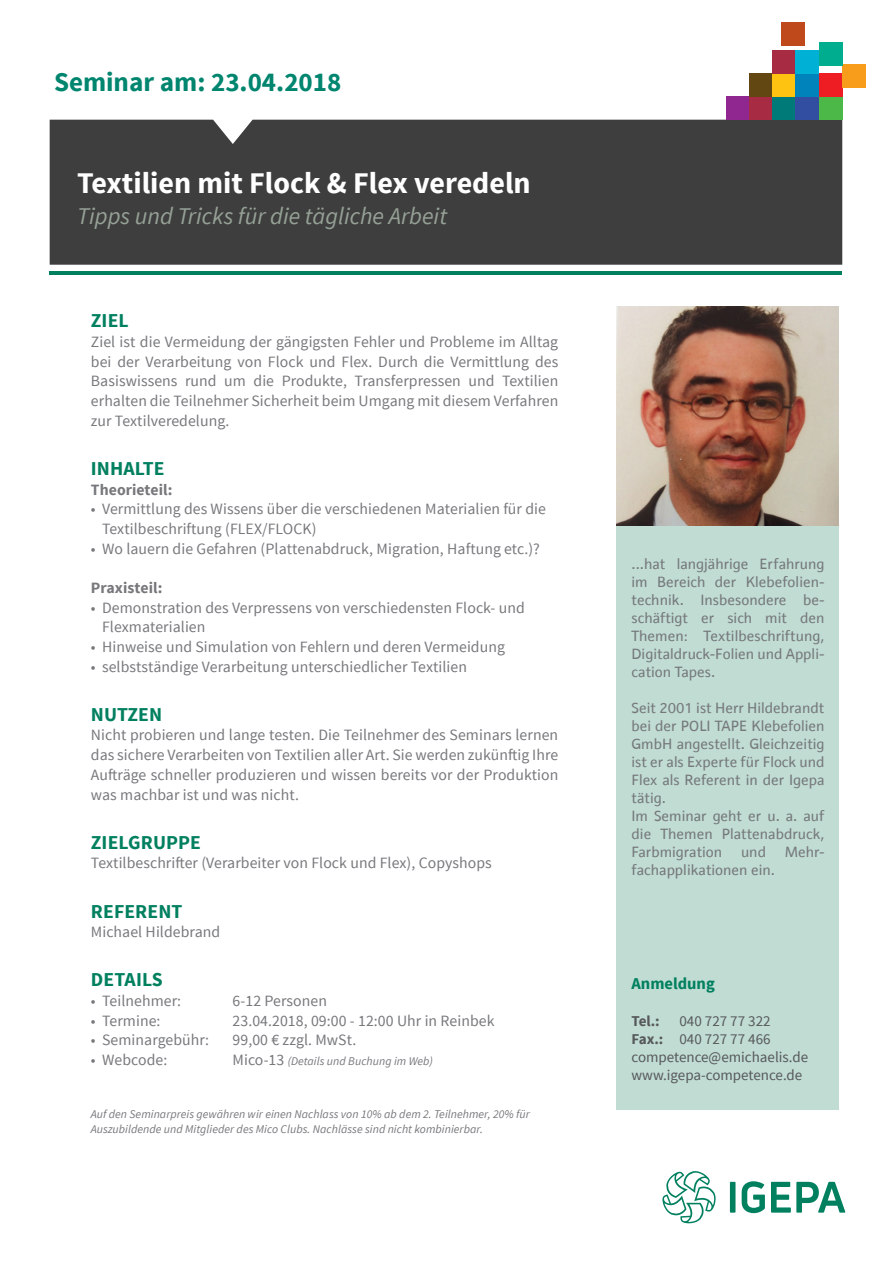
<style>
.page{position:relative;width:893px;height:1263px;background:#fff}
.page>*{position:absolute;margin:0;border:0;box-sizing:border-box;transform-origin:0 0}
.t1{font:700 30px "Source Sans Pro";color:#fff}
.t2{font:700 27px "Source Sans Pro";color:#00856f}
.t3{font:italic 24px "Source Sans Pro";color:#96a196}
.t4{font:700 19.65px "Source Sans Pro";letter-spacing:.005em;color:#00805f}
.t5{font:700 16.5px "Source Sans Pro";color:#00805f}
.t6{font:15.75px/19.6px "Source Sans Pro";letter-spacing:.005em;color:#76787b;text-align:justify}
.t7{font:700 15.75px "Source Sans Pro";letter-spacing:.005em;color:#76787b}
.t8{font:15px/18px "Raldo";color:#76787b;text-align:justify}
.t9{font:15px/18px "Source Sans Pro";color:#57585a}
.t10{font:700 15px "Source Sans Pro";color:#57585a}
.t11{font:italic 11.85px/14.1px "Source Sans Pro";letter-spacing:.005em;color:#76787b}
.s1{font-style:normal;font-size:15.75px}
.s2{font-weight:700}
</style>
<div class="page">
<svg style="left:742px;top:1181px;width:23px;height:32px"></svg>
<div style="left:730px;top:1182px;width:5px;height:30px;background:#00805f"></div>
<svg style="left:771px;top:1182px;width:74px;height:30px"></svg>
<svg style="left:662px;top:1171px;width:54px;height:53px"></svg>
<div style="left:617px;top:307px;width:222px;height:803px;background:#c0dcd3"></div>
<hr style="left:50px;top:271px;width:792px;height:4px;background:#00805f">
<div style="left:50px;top:120px;width:792px;height:145px;background:#3e3e3f"></div>
<div style="left:726px;top:96px;width:23px;height:24px;background:#90268f"></div>
<div style="left:749px;top:96px;width:23px;height:24px;background:#a62b43"></div>
<div style="left:772px;top:96px;width:24px;height:24px;background:#007a78"></div>
<div style="left:796px;top:96px;width:23px;height:24px;background:#324ea1"></div>
<div style="left:819px;top:96px;width:23px;height:24px;background:#4cb848"></div>
<div style="left:749px;top:73px;width:23px;height:23px;background:#624712"></div>
<div style="left:772px;top:73px;width:24px;height:23px;background:#fec210"></div>
<div style="left:796px;top:73px;width:23px;height:23px;background:#0082bb"></div>
<div style="left:819px;top:73px;width:23px;height:23px;background:#ee1d23"></div>
<div style="left:772px;top:50px;width:24px;height:23px;background:#a62b43"></div>
<div style="left:796px;top:50px;width:23px;height:23px;background:#00b1d5"></div>
<div style="left:842px;top:65px;width:23px;height:23px;background:#f89c1c"></div>
<div style="left:819px;top:43px;width:23px;height:23px;background:#00ad8e"></div>
<div style="left:781px;top:22px;width:24px;height:23px;background:#bf491b"></div>
<img style="left:617px;top:307px;width:222px;height:218px">
<h2 class="t2" style="left:54px;top:65px;width:289px">Seminar am: 23.04.2018</h2>
<h1 class="t1" style="left:77px;top:164px;width:455px">Textilien mit Flock &amp; Flex veredeln</h1>
<h3 class="t3" style="left:77px;top:202px;width:372px">Tipps und Tricks für die tägliche Arbeit</h3>
<p class="t4" style="left:91px;top:308px;width:39px">ZIEL</p>
<p class="t6" style="left:91px;top:332px;width:469px">Ziel ist die Vermeidung der gängigsten Fehler und Probleme im Alltag bei der Verarbeitung von Flock und Flex. Durch die Vermittlung des Basiswissens rund um die Produkte, Transferpressen und Textilien erhalten die Teilnehmer Sicherheit beim Umgang mit diesem Verfahren zur Textilveredelung.</p>
<p class="t4" style="left:91px;top:456px;width:75px">INHALTE</p>
<p class="t7" style="left:91px;top:479px;width:83px">Theorieteil:</p>
<p class="t6" style="left:102px;top:499px;width:445px;text-indent:-11px">• Vermittlung des Wissens über die verschiedenen Materialien für die<br>Textilbeschriftung (FLEX/FLOCK)</p>
<p class="t6" style="left:91px;top:539px;width:451px">• Wo lauern die Gefahren (Plattenabdruck, Migration, Haftung etc.)?</p>
<p class="t7" style="left:91px;top:578px;width:73px">Praxisteil:</p>
<p class="t6" style="left:102px;top:598px;width:424px;text-indent:-11px">• Demonstration des Verpressens von verschiedensten Flock- und<br>Flexmaterialien</p>
<p class="t6" style="left:91px;top:637px;width:416px">• Hinweise und Simulation von Fehlern und deren Vermeidung</p>
<p class="t6" style="left:91px;top:657px;width:378px">• selbstständige Verarbeitung unterschiedlicher Textilien</p>
<p class="t4" style="left:91px;top:702px;width:73px">NUTZEN</p>
<p class="t6" style="left:91px;top:726px;width:469px">Nicht probieren und lange testen. Die Teilnehmer des Seminars lernen das sichere Verarbeiten von Textilien aller Art. Sie werden zukünftig Ihre Aufträge schneller produzieren und wissen bereits vor der Produktion was machbar ist und was nicht.</p>
<p class="t4" style="left:91px;top:829px;width:112px">ZIELGRUPPE</p>
<p class="t6" style="left:91px;top:853px;width:402px">Textilbeschrifter (Verarbeiter von Flock und Flex), Copyshops</p>
<p class="t4" style="left:91px;top:898px;width:93px">REFERENT</p>
<p class="t6" style="left:91px;top:922px;width:131px">Michael Hildebrand</p>
<p class="t4" style="left:91px;top:967px;width:73px">DETAILS</p>
<p class="t6" style="left:91px;top:991px;width:92px">• Teilnehmer:</p>
<p class="t6" style="left:233px;top:991px;width:96px">6-12 Personen</p>
<p class="t6" style="left:91px;top:1011px;width:71px">• Termine:</p>
<p class="t6" style="left:233px;top:1011px;width:264px">23.04.2018, 09:00 - 12:00 Uhr in Reinbek</p>
<p class="t6" style="left:91px;top:1031px;width:120px">• Seminargebühr:</p>
<p class="t6" style="left:233px;top:1031px;width:125px">99,00 € zzgl. MwSt.</p>
<p class="t6" style="left:91px;top:1050px;width:78px">• Webcode:</p>
<p class="t11" style="left:233px;top:1054px;width:202px"><span class="s1">Mico-13</span> (Details und Buchung im Web)</p>
<p class="t11" style="left:91px;top:1107px;width:440px">Auf den Seminarpreis gewähren wir einen Nachlass von 10% ab dem 2. Teilnehmer, 20% für<br>Auszubildende und Mitglieder des Mico Clubs. Nachlässe sind nicht kombinierbar.</p>
<p class="t8" style="left:631px;top:555px;width:195px">...hat langjährige Erfahrung im Bereich der Klebefolien&shy;technik. Insbesondere be&shy;schäftigt er sich mit den Themen: Textilbeschriftung, Digitaldruck-Folien und Appli&shy;cation Tapes.</p>
<p class="t8" style="left:631px;top:699px;width:195px;text-align:left">Seit 2001 ist Herr Hildebrandt bei der POLI TAPE Klebefolien<br>GmbH angestellt. Gleichzeitig ist er als Experte für Flock und<br>Flex als Referent in der Igepa tätig.<br>Im Seminar geht er u. a. auf die Themen Plattenabdruck,<br>Farbmigration</p>
<p class="t8" style="left:741px;top:843px;width:27px">und</p>
<p class="t8" style="left:785px;top:843px;width:41px">Mehr-</p>
<p class="t8" style="left:631px;top:861px;width:145px">fachapplikationen ein.</p>
<p class="t5" style="left:631px;top:972px;width:85px">Anmeldung</p>
<p class="t10" style="left:631px;top:1011px;width:30px">Tel.:</p>
<p class="t9" style="left:631px;top:1012px;width:178px;text-indent:48px">040 727 77 322<br><span class="s2">Fax.:</span> 040 727 77 466 competence@emichaelis.de www.igepa-competence.de</p>
</div>
